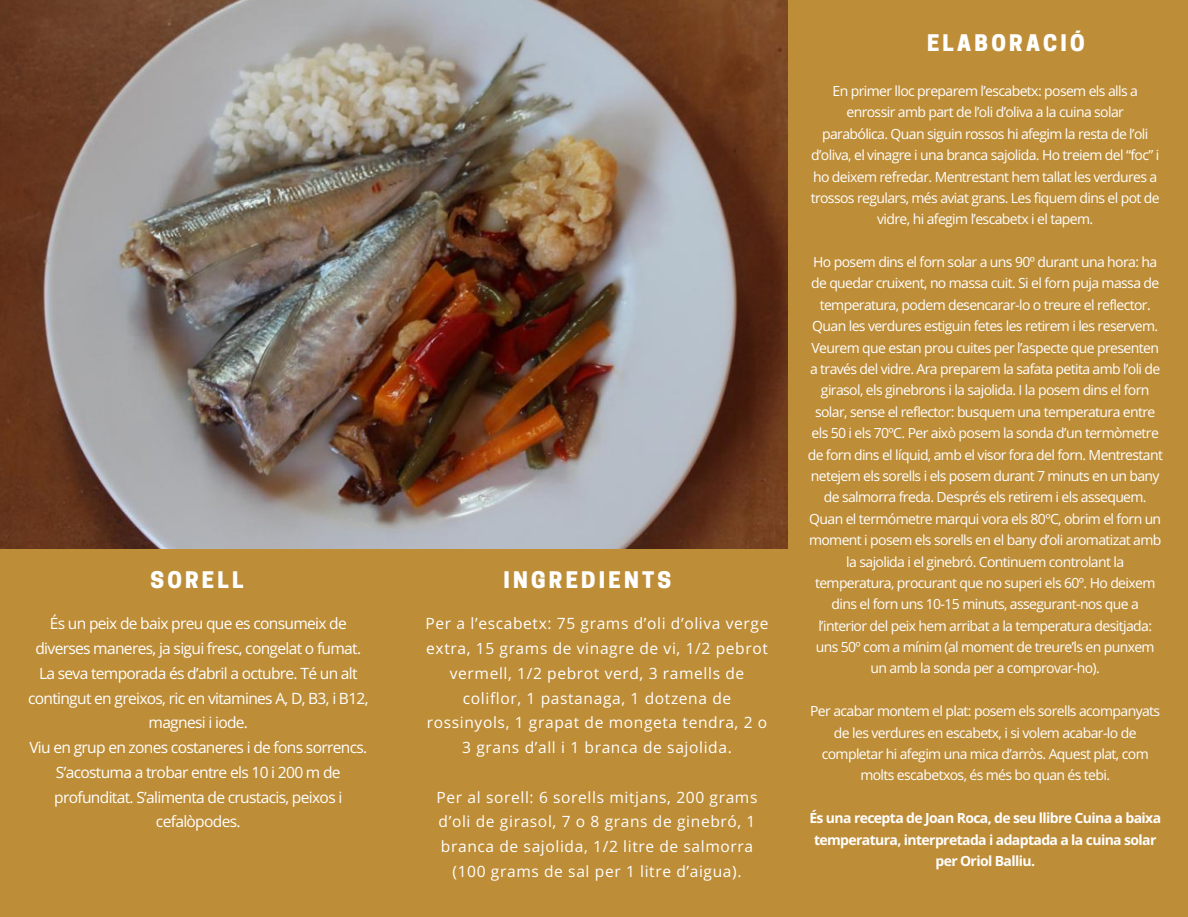
<style>
.page{position:relative;width:1188px;height:917px;background:#fff}
.page>*{position:absolute;margin:0;border:0;box-sizing:border-box;transform-origin:0 0}
.t1{font:800 21.45px "Cooper Hewitt";letter-spacing:.15em;color:#fff}
.t2{font:15.6px/24.8px "Open Sans";letter-spacing:.04em;color:#fff;text-align:center}
.t3{font:15.6px/24.8px "Open Sans";letter-spacing:-.045em;color:#fff;text-align:center}
.t4{font:13.95px/21.3px "Open Sans";letter-spacing:-.045em;color:#fff;text-align:center}
.t5{font:700 13.95px/21.3px "Open Sans";letter-spacing:-.045em;color:#fff;text-align:center}
</style>
<div class="page">
<img style="left:0;top:0;width:789px;height:549px">
<div style="left:0;top:549px;width:1188px;height:367px;background:#be8d37"></div>
<div style="left:789px;top:0;width:399px;height:914px;background:#be8d37"></div>
<h1 class="t1" style="left:150px;top:572px;width:95px">SORELL</h1>
<h1 class="t1" style="left:503px;top:572px;width:169px">INGREDIENTS</h1>
<p class="t3" style="left:28px;top:611px;width:342px">És un peix de baix preu que es consumeix de diverses maneres, ja sigui fresc, congelat o fumat.<br>La seva temporada és d’abril a octubre. Té un alt contingut en greixos, ric en vitamines A, D, B3, i B12, magnesi i iode.<br>Viu en grup en zones costaneres i de fons sorrencs.<br>S’acostuma a trobar entre els 10 i 200 m de profunditat. S’alimenta de crustacis, peixos i cefalòpodes.</p>
<p class="t2" style="left:426px;top:611px;width:344px">Per a l’escabetx: 75 grams d’oli d’oliva verge extra, 15 grams de vinagre de vi, 1/2 pebrot vermell, 1/2 pebrot verd, 3 ramells de coliflor, 1 pastanaga, 1 dotzena de rossinyols, 1 grapat de mongeta tendra, 2 o 3 grans d’all i 1 branca de sajolida.</p>
<p class="t2" style="left:437px;top:784px;width:322px">Per al sorell: 6 sorells mitjans, 200 grams d’oli de girasol, 7 o 8 grans de ginebró, 1 branca de sajolida, 1/2 litre de salmorra (100 grams de sal per 1 litre d’aigua).</p>
<h1 class="t1" style="left:927px;top:35px;width:159px">ELABORACIÓ</h1>
<p class="t4" style="left:811px;top:80px;width:351px">En primer lloc preparem l’escabetx: posem els alls a enrossir amb part de l’oli d’oliva a la cuina solar<br>parabólica. Quan siguin rossos hi afegim la resta de l’oli d’oliva, el vinagre i una branca sajolida. Ho treiem del “foc” i ho deixem refredar. Mentrestant hem tallat les verdures a trossos regulars, més aviat grans. Les fiquem dins el pot de vidre, hi afegim l’escabetx i el tapem.</p>
<p class="t4" style="left:808px;top:251px;width:357px">Ho posem dins el forn solar a uns 90º durant una hora: ha de quedar cruixent, no massa cuit. Si el forn puja massa de temperatura, podem desencarar-lo o treure el reflector.<br>Quan les verdures estiguin fetes les retirem i les reservem.<br>Veurem que estan prou cuites per l’aspecte que presenten a través del vidre. Ara preparem la safata petita amb l’oli de girasol, els ginebrons i la sajolida. I la posem dins el forn solar, sense el reflector: busquem una temperatura entre els 50 i els 70ºC. Per això posem la sonda d’un termòmetre de forn dins el líquid, amb el visor fora del forn. Mentrestant netejem els sorells i els posem durant 7 minuts en un bany de salmorra freda. Després els retirem i els assequem.<br>Quan el termómetre marqui vora els 80ºC, obrim el forn un moment i posem els sorells en el bany d’oli aromatizat amb la sajolida i el ginebró. Continuem controlant la temperatura, procurant que no superi els 60º. Ho deixem dins el forn uns 10-15 minuts, assegurant-nos que a l’interior del peix hem arribat a la temperatura desitjada: uns 50º com a mínim (al moment de treure’ls en punxem un amb la sonda per a comprovar-ho).</p>
<p class="t4" style="left:810px;top:700px;width:352px">Per acabar montem el plat: posem els sorells acompanyats de les verdures en escabetx, i si volem acabar-lo de completar hi afegim una mica d’arròs. Aquest plat, com molts escabetxos, és més bo quan és tebi.</p>
<p class="t5" style="left:809px;top:807px;width:353px">És una recepta de Joan Roca, de seu llibre Cuina a baixa temperatura, interpretada i adaptada a la cuina solar per Oriol Balliu.</p>
</div>
